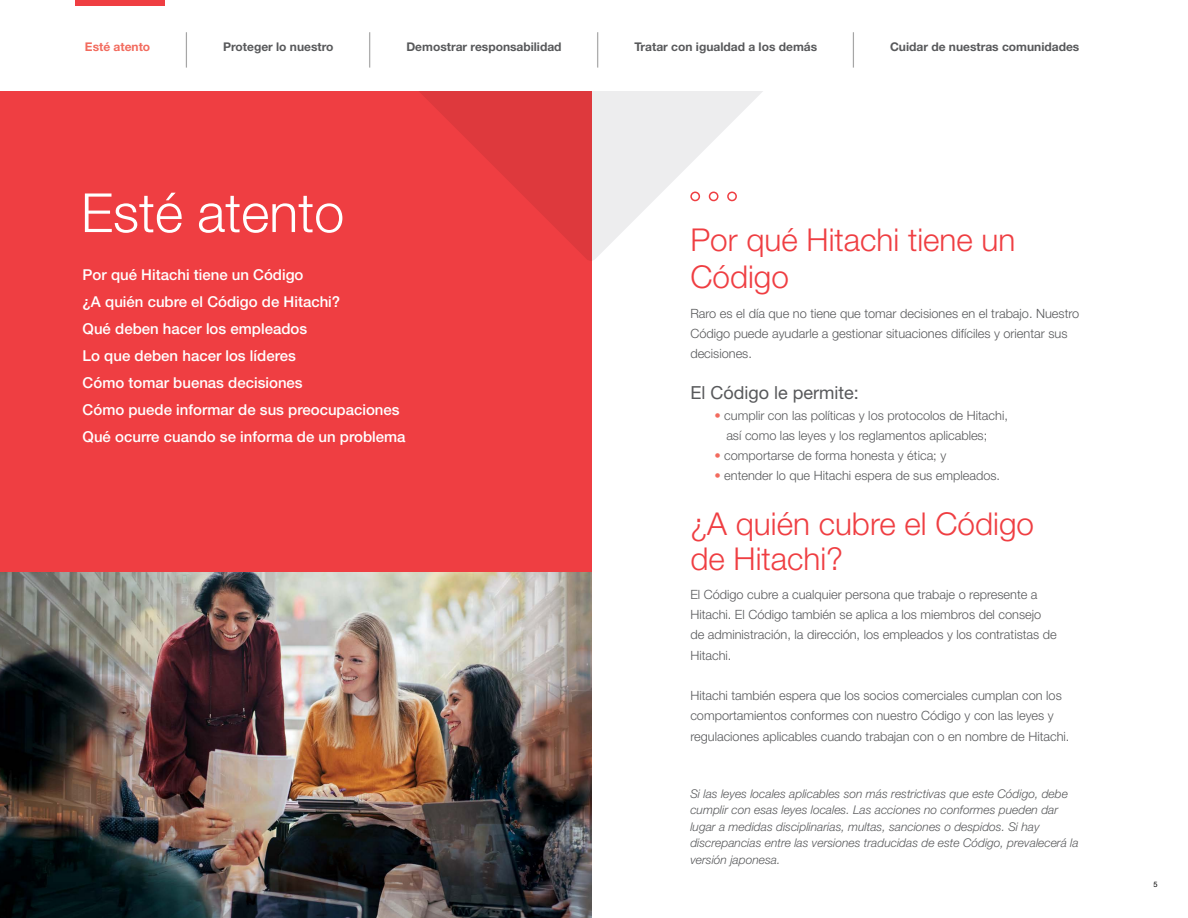
<style>
.page{position:relative;width:1188px;height:918px;background:#fff}
.page>*{position:absolute;margin:0;border:0;box-sizing:border-box;transform-origin:0 0}
.t1{font:300 54px "Helvetica Neue LT Std";color:#fff}
.t2{font:700 35.25px "Helvetica Neue LT Std";color:#000;scale:.1 1}
.t3{font:300 31.5px/37.8px "Helvetica Neue LT Std";color:#ef3e42}
.t4{font:18px "Helvetica Neue LT Std";color:#58595b}
.t5{font:500 15px/27px "Helvetica Neue LT Std";color:#fff}
.t6{font:300 12.75px/20.2px "Helvetica Neue LT Std";color:#58595b}
.t7{font:italic 300 12px/16.5px "Helvetica Neue LT Std";color:#58595b}
.t8{font:700 12px "Helvetica Neue LT Std";color:#58595b}
.t9{font:700 12px "Helvetica Neue LT Std";color:#f26b5e}
.t10{font:7.5px "Helvetica Neue LT Std";color:#000}
.s1{color:#f26b5e}
</style>
<div class="page">
<svg style="left:592px;top:92px;width:170px;height:169px;fill:#ededee"></svg>
<div style="left:0;top:92px;width:592px;height:481px;background:#ef3e42"></div>
<div style="left:690px;top:192px;width:10px;height:9px;border:2px solid #ef3e42;border-radius:50%"></div>
<div style="left:709px;top:192px;width:10px;height:9px;border:2px solid #ef3e42;border-radius:50%"></div>
<div style="left:727px;top:192px;width:10px;height:9px;border:2px solid #ef3e42;border-radius:50%"></div>
<div style="left:75px;top:0;width:90px;height:5px;background:#ef3e42"></div>
<img style="left:0;top:572px;width:592px;height:346px">
<p class="t9" style="left:85px;top:40px;width:67px">Esté atento</p>
<h2 class="t2" style="left:186px;top:26px;width:9px">|</h2>
<p class="t8" style="left:223px;top:40px;width:112px">Proteger lo nuestro</p>
<h2 class="t2" style="left:370px;top:26px;width:9px">|</h2>
<p class="t8" style="left:406px;top:40px;width:157px">Demostrar responsabilidad</p>
<h2 class="t2" style="left:598px;top:26px;width:9px">|</h2>
<p class="t8" style="left:634px;top:40px;width:184px">Tratar con igualdad a los demás</p>
<h2 class="t2" style="left:853px;top:26px;width:9px">|</h2>
<p class="t8" style="left:890px;top:40px;width:191px">Cuidar de nuestras comunidades</p>
<h1 class="t1" style="left:81px;top:180px;width:265px">Esté atento</h1>
<p class="t5" style="left:83px;top:261px;width:324px">Por qué Hitachi tiene un Código<br>¿A quién cubre el Código de Hitachi?<br>Qué deben hacer los empleados<br>Lo que deben hacer los líderes<br>Cómo tomar buenas decisiones<br>Cómo puede informar de sus preocupaciones Qué ocurre cuando se informa de un problema</p>
<h3 class="t3" style="left:690px;top:220px;width:327px">Por qué Hitachi tiene un<br>Código</h3>
<p class="t6" style="left:690px;top:303px;width:391px">Raro es el día que no tiene que tomar decisiones en el trabajo. Nuestro<br>Código puede ayudarle a gestionar situaciones difíciles y orientar sus decisiones.</p>
<h3 class="t4" style="left:690px;top:382px;width:170px">El Código le permite:</h3>
<p class="t6" style="left:726px;top:405px;width:283px;text-indent:-12px"><span class="s1">•</span> cumplir con las políticas y los protocolos de Hitachi, así como las leyes y los reglamentos aplicables;</p>
<p class="t6" style="left:714px;top:445px;width:233px"><span class="s1">•</span> comportarse de forma honesta y ética; y</p>
<p class="t6" style="left:714px;top:465px;width:287px"><span class="s1">•</span> entender lo que Hitachi espera de sus empleados.</p>
<h3 class="t3" style="left:690px;top:506px;width:345px;line-height:34.5px">¿A quién cubre el Código de Hitachi?</h3>
<p class="t6" style="left:690px;top:584px;width:368px">El Código cubre a cualquier persona que trabaje o represente a Hitachi. El Código también se aplica a los miembros del consejo de administración, la dirección, los empleados y los contratistas de Hitachi.</p>
<p class="t6" style="left:690px;top:685px;width:381px">Hitachi también espera que los socios comerciales cumplan con los comportamientos conformes con nuestro Código y con las leyes y regulaciones aplicables cuando trabajan con o en nombre de Hitachi.</p>
<p class="t7" style="left:690px;top:785px;width:390px">Si las leyes locales aplicables son más restrictivas que este Código, debe cumplir con esas leyes locales. Las acciones no conformes pueden dar lugar a medidas disciplinarias, multas, sanciones o despidos. Si hay discrepancias entre las versiones traducidas de este Código, prevalecerá la versión japonesa.</p>
<p class="t10" style="left:1153px;top:880px;width:6px">5</p>
</div>
